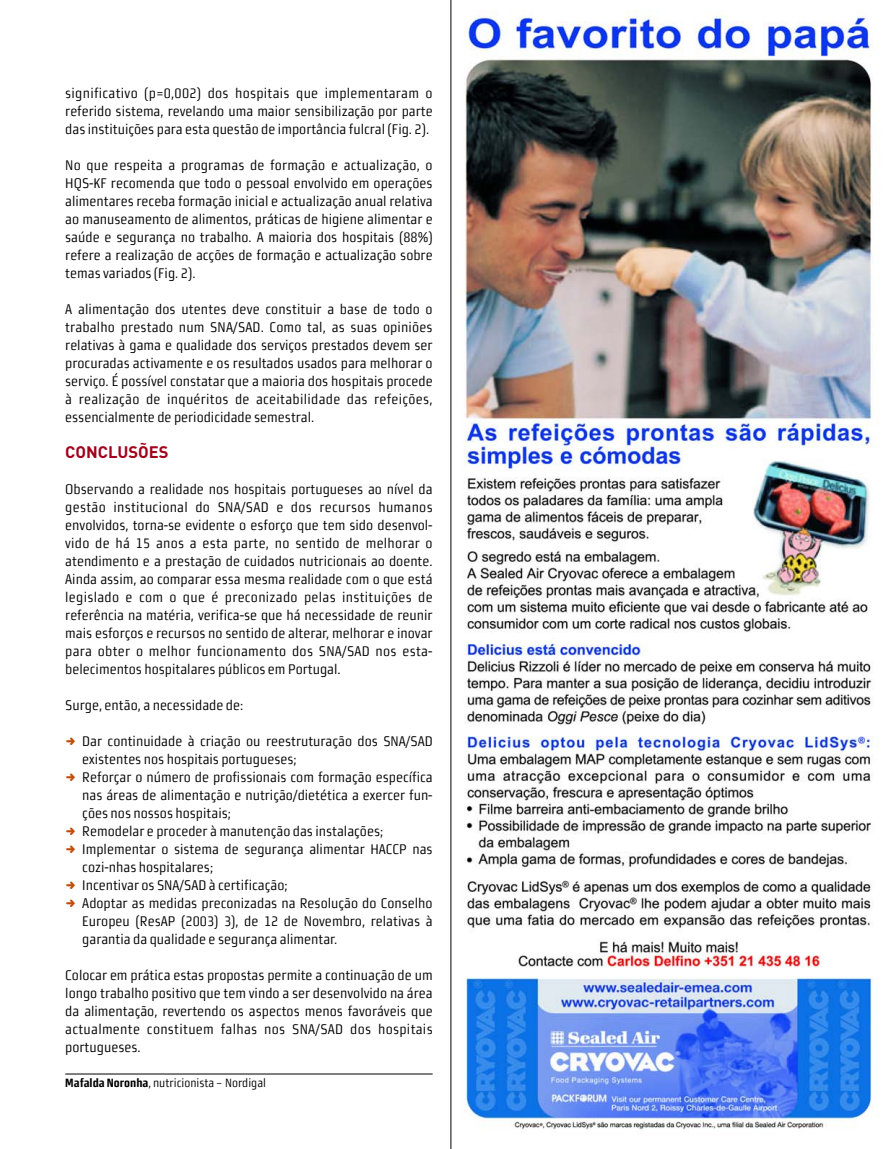
<style>
.page{position:relative;width:893px;height:1149px;background:#fff}
.page>*{position:absolute;margin:0;border:0;box-sizing:border-box;transform-origin:0 0}
.t1{font:700 16.5px "DIN";color:#a3011c}
.t2{font:13.95px/18px "Morgan Sn Cn Lining";color:#000;text-align:justify}
.t3{font:12px "Morgan Sn Cn Lining";color:#000}
.s1{font-weight:700}
</style>
<div class="page">
<hr style="left:65px;top:1073px;width:368px;height:1px;background:#000">
<img style="left:451px;top:0;width:429px;height:1148px">
<p class="t2" style="left:65px;top:84px;width:369px">significativo (p=0,002) dos hospitais que implementaram o referido sistema, revelando uma maior sensibilização por parte das instituições para esta questão de importância fulcral (Fig. 2).</p>
<p class="t2" style="left:65px;top:156px;width:369px">No que respeita a programas de formação e actualização, o HQS-KF recomenda que todo o pessoal envolvido em operações alimentares receba formação inicial e actualização anual relativa ao manuseamento de alimentos, práticas de higiene alimentar e saúde e segurança no trabalho. A maioria dos hospitais (88%) refere a realização de acções de formação e actualização sobre temas variados (Fig. 2).</p>
<p class="t2" style="left:65px;top:300px;width:369px">A alimentação dos utentes deve constituir a base de todo o trabalho prestado num SNA/SAD. Como tal, as suas opiniões relativas à gama e qualidade dos serviços prestados devem ser procuradas activamente e os resultados usados para melhorar o serviço. É possível constatar que a maioria dos hospitais procede à realização de inquéritos de aceitabilidade das refeições, essencialmente de periodicidade semestral.</p>
<p class="t1" style="left:65px;top:446px;width:105px">CONCLUSÕES</p>
<p class="t2" style="left:65px;top:480px;width:369px">Observando a realidade nos hospitais portugueses ao nível da gestão institucional do SNA/SAD e dos recursos humanos envolvidos, torna-se evidente o esforço que tem sido desenvol&shy;vido de há 15 anos a esta parte, no sentido de melhorar o atendimento e a prestação de cuidados nutricionais ao doente.<br>Ainda assim, ao comparar essa mesma realidade com o que está legislado e com o que é preconizado pelas instituições de referência na matéria, verifica-se que há necessidade de reunir mais esforços e recursos no sentido de alterar, melhorar e inovar para obter o melhor funcionamento dos SNA/SAD nos esta&shy;belecimentos hospitalares públicos em Portugal.</p>
<p class="t2" style="left:65px;top:696px;width:180px">Surge, então, a necessidade de:</p>
<p class="t2" style="left:82px;top:732px;width:352px;text-align:left">Dar continuidade à criação ou reestruturação dos SNA/SAD existentes nos hospitais portugueses;<br>Reforçar o número de profissionais com formação específica nas áreas de alimentação e nutrição/dietética a exercer fun&shy;ções nos nossos hospitais;<br>Remodelar e proceder à manutenção das instalações; Implementar o sistema de segurança alimentar HACCP nas cozi-nhas hospitalares;<br>Incentivar os SNA/SAD à certificação;<br>Adoptar as medidas preconizadas na Resolução do Conselho Europeu (ResAP (2003) 3), de 12 de Novembro, relativas à garantia da qualidade e segurança alimentar.</p>
<p class="t2" style="left:65px;top:966px;width:369px">Colocar em prática estas propostas permite a continuação de um longo trabalho positivo que tem vindo a ser desenvolvido na área da alimentação, revertendo os aspectos menos favoráveis que actualmente constituem falhas nos SNA/SAD dos hospitais portugueses.</p>
<p class="t3" style="left:65px;top:1076px;width:202px"><span class="s1">Mafalda Noronha</span>, nutricionista – Nordigal</p>
</div>
